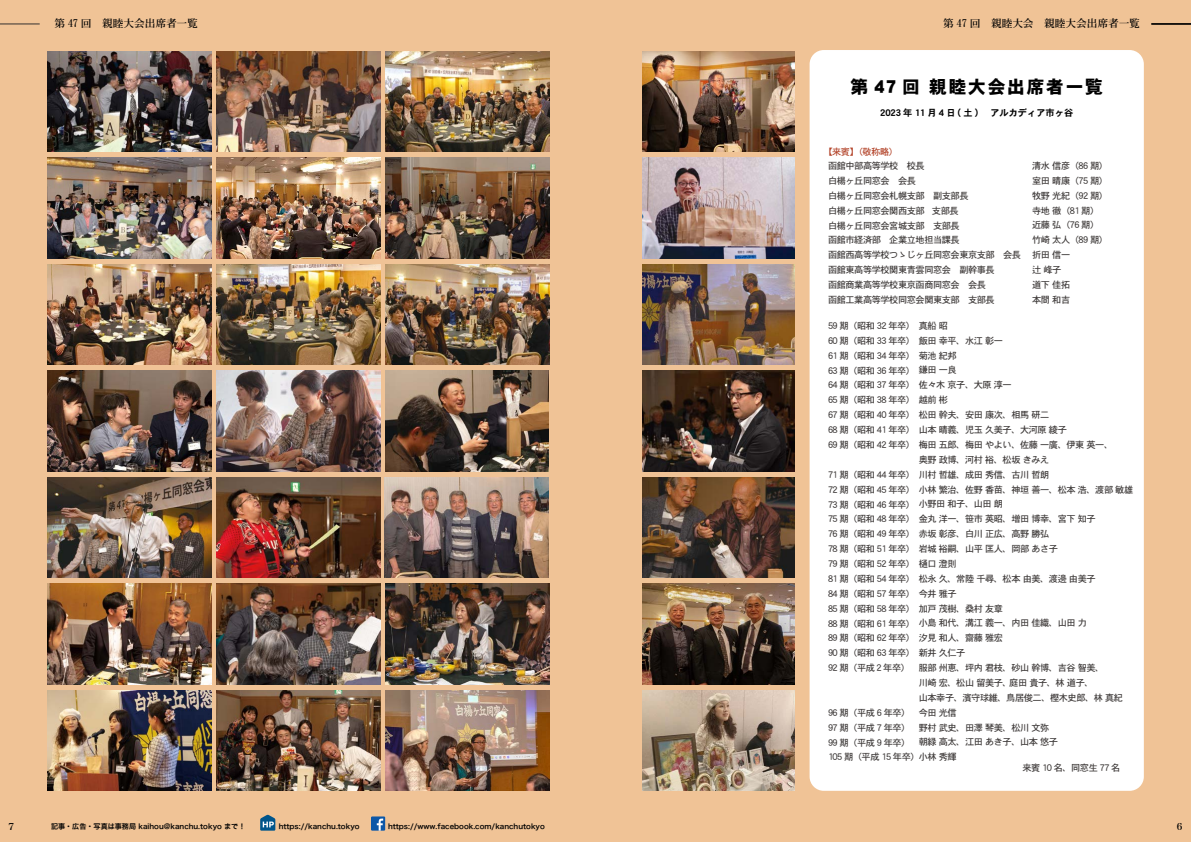
<style>
.page{position:relative;width:1191px;height:842px;background:#f0c396}
.page>*{position:absolute;margin:0;border:0;box-sizing:border-box;transform-origin:0 0}
.t1{font:17.7px "DFHS Gothic W9 WINP RKSJ H";letter-spacing:.1em;color:#000}
.t2{font:10.6px "DFHS Mincho W5 WIN RKSJ H";color:#000}
.t3{font:9.2px/14.9px "DFHS Gothic W5 WINP RKSJ H";letter-spacing:-.05em;color:#3e3a39}
.t4{font:9.2px "DFHS Gothic W7 WINP RKSJ H";color:#000}
.t5{font:9.2px "DFHS Gothic W5 WINP RKSJ H";color:#b3442a}
.t6{font:9.2px "Hira Min Pro W6";color:#000}
.t7{font:7.1px "Hira Kaku Pro W6";color:#000}
</style>
<div class="page">
<div style="left:809px;top:50px;width:334px;height:741px;background:#fff;border-radius:14px"></div>
<hr style="left:0;top:23px;width:40px;height:1px;background:#33302f">
<hr style="left:1151px;top:24px;width:40px;height:1px;background:#000">
<hr style="left:1151px;top:23px;width:40px;height:1px;background:#000">
<svg style="left:260px;top:815px;width:15px;height:16px"></svg>
<div style="left:371px;top:816px;width:14px;height:15px;background:#0d57a7"></div>
<svg style="left:377px;top:818px;width:6px;height:13px"></svg>
<img style="left:47px;top:264px;width:164px;height:101px">
<img style="left:385px;top:584px;width:164px;height:100px">
<img style="left:385px;top:371px;width:163px;height:100px">
<img style="left:216px;top:477px;width:164px;height:101px">
<img style="left:385px;top:477px;width:164px;height:101px">
<img style="left:642px;top:584px;width:152px;height:100px">
<img style="left:216px;top:264px;width:164px;height:101px">
<img style="left:47px;top:584px;width:164px;height:100px">
<img style="left:47px;top:158px;width:164px;height:100px">
<img style="left:47px;top:690px;width:164px;height:101px">
<img style="left:47px;top:371px;width:164px;height:100px">
<img style="left:47px;top:477px;width:164px;height:101px">
<img style="left:47px;top:51px;width:164px;height:101px">
<img style="left:642px;top:51px;width:152px;height:101px">
<img style="left:216px;top:51px;width:164px;height:101px">
<img style="left:216px;top:158px;width:164px;height:100px">
<img style="left:216px;top:584px;width:164px;height:100px">
<img style="left:216px;top:371px;width:164px;height:100px">
<img style="left:642px;top:371px;width:152px;height:100px">
<img style="left:642px;top:690px;width:152px;height:101px">
<img style="left:216px;top:690px;width:164px;height:101px">
<img style="left:385px;top:51px;width:164px;height:101px">
<img style="left:642px;top:158px;width:152px;height:100px">
<img style="left:385px;top:690px;width:164px;height:101px">
<img style="left:642px;top:264px;width:152px;height:101px">
<img style="left:642px;top:477px;width:152px;height:101px">
<img style="left:385px;top:158px;width:164px;height:100px">
<img style="left:385px;top:264px;width:164px;height:101px">
<p class="t2" style="left:54px;top:18px;width:145px">第 47 回　親睦大会出席者一覧</p>
<p class="t2" style="left:943px;top:18px;width:198px">第 47 回　親睦大会　親睦大会出席者一覧</p>
<h1 class="t1" style="left:850px;top:78px;width:71px">第47 回</h1>
<h1 class="t1" style="left:929px;top:78px;width:175px">親睦大会出席者一覧</h1>
<p class="t4" style="left:880px;top:108px;width:195px">2023 年 11 月 4 日 土( ) 　アルカディア市ヶ谷</p>
<p class="t5" style="left:823px;top:147px;width:76px">【来賓】（敬称略(</p>
<p class="t3" style="left:1032px;top:158px;width:77px">清水信彦（86 期(室田晴康（75 期(牧野光紀（92 期(寺地徹（81 期(近藤弘（76 期(竹崎太人（89 期(折田信一<br>辻峰子<br>道下佳拓<br>本間和吉</p>
<p class="t3" style="left:828px;top:318px;width:287px">59 期（昭和 32 年卒( 真船昭<br>60 期（昭和 33 年卒( 飯田幸平、水江彰一<br>61 期（昭和 34 年卒( 菊池紀邦<br>63 期（昭和 36 年卒( 鎌田一良<br>64 期（昭和 37 年卒( 佐々木京子、大原淳一<br>65 期（昭和 38 年卒( 越前彬<br>67 期（昭和 40 年卒( 松田幹夫、安田康次、相馬研二<br>68 期（昭和 41 年卒( 山本晴義、児玉久美子、大河原綾子<br>69 期（昭和 42 年卒( 梅田五郎、梅田やよい、佐藤一廣、伊東英一、</p>
<p class="t3" style="left:828px;top:467px;width:307px">71 期（昭和 44 年卒( 川村哲雄、成田秀信、古川哲朗<br>72 期（昭和 45 年卒( 小林繁治、佐野香苗、神垣善一、松本浩、渡部敏雄<br>73 期（昭和 46 年卒( 小野田和子、山田朗<br>75 期（昭和 48 年卒( 金丸洋一、笹市英昭、増田博幸、宮下知子<br>76 期（昭和 49 年卒( 赤坂彰彦、白川正広、高野勝弘<br>78 期（昭和 51 年卒( 岩城裕嗣、山平匡人、岡部あさ子<br>79 期（昭和 52 年卒( 樋口澄則<br>81 期（昭和 54 年卒( 松永久、常陸千尋、松本由美、渡邊由美子<br>84 期（昭和 57 年卒( 今井雅子<br>85 期（昭和 58 年卒( 加戸茂樹、桑村友章<br>88 期（昭和 61 年卒( 小島和代、溝江義一、内田佳織、山田力<br>89 期（昭和 62 年卒( 汐見和人、齋藤雅宏<br>90 期（昭和 63 年卒( 新井久仁子<br>92 期（平成２年卒(</p>
<p class="t3" style="left:828px;top:705px;width:130px">96 期（平成 6 年卒(<br>97 期（平成 7 年卒(<br>99 期（平成 9 年卒(<br>105 期（平成 15 年卒(小林秀輝</p>
<p class="t3" style="left:828px;top:158px;width:98px">函館中部高等学校　校長</p>
<p class="t3" style="left:828px;top:173px;width:89px">白楊ヶ丘同窓会　会長</p>
<p class="t3" style="left:828px;top:188px;width:142px">白楊ヶ丘同窓会札幌支部　副支部長</p>
<p class="t3" style="left:932px;top:203px;width:28px">支部長</p>
<p class="t3" style="left:828px;top:203px;width:195px">白楊ヶ丘同窓会関西支部<br>白楊ヶ丘同窓会宮城支部　支部長<br>函館市経済部　企業立地担当課長<br>函館西高等学校つゝじヶ丘同窓会東京支部　会長函館東高等学校関東青雲同窓会　副幹事長<br>函館商業高等学校東京函商同窓会　会長<br>函館工業高等学校同窓会関東支部　支部長</p>
<p class="t3" style="left:918px;top:452px;width:132px">奥野政博、河村裕、松坂きみえ</p>
<p class="t3" style="left:1009px;top:661px;width:97px;text-indent:-91px">服部州恵、坪内君枝、砂山幹博、吉谷智美、庭田貴子、林道子、</p>
<p class="t3" style="left:918px;top:675px;width:206px">川崎宏、松山留美子、<br>山本幸子、濱守球維、鳥居俊二、樫木史郎、林真紀今田光信<br>野村武史、田澤琴美、松川文弥<br>朝緑高太、江田あき子、山本悠子</p>
<p class="t3" style="left:1022px;top:761px;width:100px">来賓 10 名、同窓生 77 名</p>
<p class="t6" style="left:9px;top:818px;width:7px">7</p>
<p class="t6" style="left:1176px;top:818px;width:7px">6</p>
<p class="t7" style="left:51px;top:820px;width:196px">記事･広告･写真は事務局 kaihou@kanchu.tokyo まで！</p>
<p class="t7" style="left:388px;top:820px;width:158px">https://www.facebook.com/kanchutokyo</p>
<p class="t7" style="left:279px;top:820px;width:82px">https://kanchu.tokyo</p>
</div>
